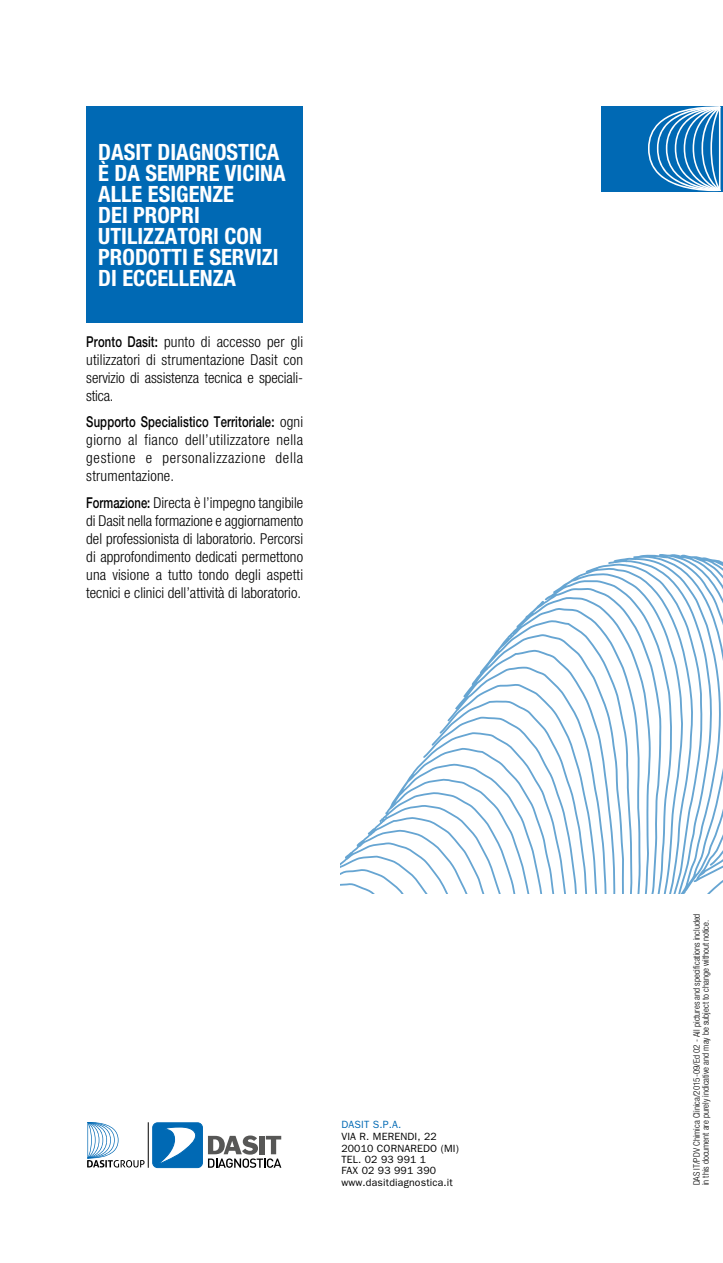
<style>
.page{position:relative;width:723px;height:1263px;background:#fff}
.page>*{position:absolute;margin:0;border:0;box-sizing:border-box;transform-origin:0 0}
.t1{font:700 condensed 22.5px/21px "Helvetica Neue LT Std";color:#fff}
.t2{font:300 condensed 15px/18px "Helvetica Neue LT Std";color:#000;text-align:justify}
.t3{font:10.5px/11.4px "ITC Franklin Gothic Std";letter-spacing:.015em;color:#000}
.t4{font:10.5px "ITC Franklin Gothic Std";letter-spacing:.015em;color:#0069b4}
.t5{font:300 condensed 9px/9px "Helvetica Neue LT Std";color:#000}
.s1{font-weight:500;font-stretch:normal}
</style>
<div class="page">
<div style="left:86px;top:106px;width:217px;height:217px;background:#0069b4"></div>
<div style="left:153px;top:1123px;width:49px;height:44px;background:#0069b4;border-radius:5px"></div>
<div style="left:152px;top:1122px;width:51px;height:46px;border:1px solid #0069b4;border-radius:5px"></div>
<svg style="left:160px;top:1127px;width:36px;height:36px"></svg>
<svg style="left:208px;top:1135px;width:73px;height:33px"></svg>
<hr style="left:148px;top:1122px;width:1px;height:46px;background:#000">
<svg style="left:87px;top:1122px;width:58px;height:45px"></svg>
<svg style="left:340px;top:554px;width:383px;height:339px"></svg>
<div style="left:602px;top:106px;width:121px;height:85px;background:#0069b4"></div>
<svg style="left:648px;top:106px;width:72px;height:85px"></svg>
<h1 class="t1" style="left:98px;top:141px;width:189px">DASIT DIAGNOSTICA<br>È DA SEMPRE VICINA<br>ALLE ESIGENZE<br>DEI PROPRI<br>UTILIZZATORI CON<br>PRODOTTI E SERVIZI<br>DI ECCELLENZA</h1>
<p class="t2" style="left:86px;top:332px;width:218px"><span class="s1">Pronto Dasit:</span> punto di accesso per gli utilizzatori di strumentazione Dasit con servizio di assistenza tecnica e speciali&shy;stica.</p>
<p class="t2" style="left:86px;top:413px;width:218px"><span class="s1">Supporto Specialistico Territoriale:</span> ogni giorno al fianco dell’utilizzatore nella gestione e personalizzazione della strumentazione.</p>
<p class="t2" style="left:86px;top:493px;width:218px"><span class="s1">Formazione:</span> Directa è l’impegno tangibile di Dasit nella formazione e aggiornamento del professionista di laboratorio. Percorsi di approfondimento dedicati permettono una visione a tutto tondo degli aspetti tecnici e clinici dell’attività di laboratorio.</p>
<p class="t4" style="left:341px;top:1118px;width:61px">DASIT S.P.A.</p>
<p class="t3" style="left:341px;top:1131px;width:119px">VIA R. MERENDI, 22<br>20010 CORNAREDO (MI)<br>TEL. 02 93 991 1<br>FAX 02 93 991 390 www.dasitdiagnostica.it</p>
<p class="t5" style="left:692px;top:1185px;width:273px;rotate:-90deg">DAS IT/PDV Chimica Clinica/2015-09/Ed 02 - All pictures and specifications included in this document are purely indicative and may be subject to change without notice.</p>
</div>
